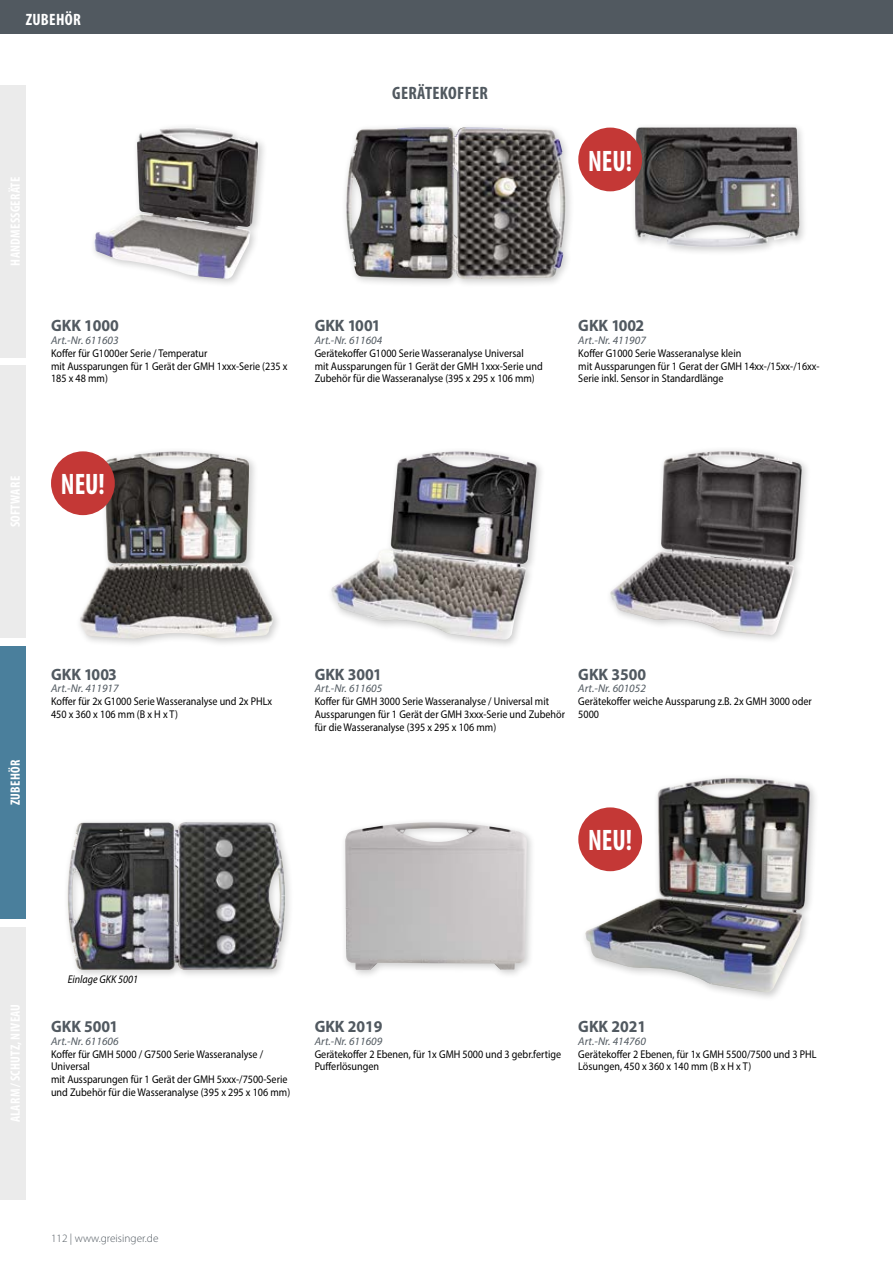
<style>
.page{position:relative;width:893px;height:1263px;background:#fff}
.page>*{position:absolute;margin:0;border:0;box-sizing:border-box;transform-origin:0 0}
.t1{font:700 condensed 29.7px "Myriad Pro";color:#fff;scale:.9 1}
.t2{font:700 condensed 18px "Myriad Pro";letter-spacing:.02em;color:#515960}
.t3{font:700 16.5px "Myriad Pro";color:#515960;scale:.95 1}
.t4{font:700 condensed 16.5px "Myriad Pro";letter-spacing:.02em;color:#fff}
.t5{font:700 condensed 13.5px "Myriad Pro";letter-spacing:.02em;color:#fff}
.t6{font:11.25px/12.8px "Myriad Pro";color:#000;scale:.9 1}
.t7{font:italic 11.25px "Myriad Pro";color:#515960}
.t8{font:300 11.25px "Myriad Pro";color:#515960}
.t9{font:italic 11.25px "Myriad Pro";color:#000;scale:.9 1}
</style>
<div class="page">
<div style="left:0;top:85px;width:26px;height:272px;background:#ebebeb"></div>
<div style="left:0;top:366px;width:26px;height:272px;background:#ebebeb"></div>
<div style="left:0;top:927px;width:26px;height:272px;background:#ebebeb"></div>
<div style="left:0;top:0;width:893px;height:34px;background:#515960"></div>
<div style="left:0;top:646px;width:26px;height:272px;background:#4a7f9c"></div>
<div style="left:89px;top:123px;width:179px;height:165px;background:#000;opacity:.2"></div>
<img style="left:94px;top:128px;width:165px;height:151px">
<div style="left:630px;top:123px;width:179px;height:133px;background:#000;opacity:.2"></div>
<img style="left:635px;top:128px;width:165px;height:119px">
<div style="left:341px;top:123px;width:234px;height:165px;background:#000;opacity:.2"></div>
<img style="left:346px;top:127px;width:221px;height:152px">
<div style="left:63px;top:817px;width:231px;height:162px;background:#000;opacity:.2"></div>
<img style="left:68px;top:822px;width:217px;height:148px">
<div style="left:75px;top:446px;width:207px;height:202px;background:#000;opacity:.2"></div>
<img style="left:80px;top:451px;width:193px;height:188px">
<div style="left:327px;top:446px;width:219px;height:203px;background:#000;opacity:.2"></div>
<img style="left:331px;top:451px;width:206px;height:189px">
<div style="left:606px;top:446px;width:205px;height:198px;background:#000;opacity:.2"></div>
<img style="left:610px;top:451px;width:192px;height:184px">
<div style="left:340px;top:817px;width:196px;height:162px;background:#000;opacity:.2"></div>
<img style="left:345px;top:822px;width:182px;height:148px">
<div style="left:581px;top:773px;width:238px;height:228px;background:#000;opacity:.2"></div>
<img style="left:585px;top:778px;width:225px;height:215px">
<div style="left:578px;top:807px;width:64px;height:64px;background:#c43836;border-radius:50%"></div>
<div style="left:578px;top:128px;width:64px;height:63px;background:#c43836;border-radius:50%"></div>
<div style="left:51px;top:451px;width:64px;height:64px;background:#c43836;border-radius:50%"></div>
<h3 class="t4" style="left:26px;top:9px;width:57px">ZUBEHÖR</h3>
<h2 class="t2" style="left:392px;top:81px;width:97px">GERÄTEKOFFER</h2>
<h1 class="t1" style="left:588px;top:142px;width:50px">NEU!</h1>
<h3 class="t3" style="left:51px;top:315px;width:73px">GKK 1000</h3>
<p class="t7" style="left:51px;top:333px;width:69px">Art.-Nr. 611603</p>
<p class="t6" style="left:51px;top:346px;width:264px">Koffer für G1000er Serie / Temperatur<br>mit Aussparungen für 1 Gerät der GMH 1xxx-Serie (235 x<br>185 x 48 mm)</p>
<h3 class="t3" style="left:315px;top:315px;width:71px">GKK 1001</h3>
<p class="t7" style="left:315px;top:333px;width:69px">Art.-Nr. 611604</p>
<p class="t6" style="left:315px;top:346px;width:255px">Gerätekoffer G1000 Serie Wasseranalyse Universal<br>mit Aussparungen für 1 Gerät der GMH 1xxx-Serie und<br>Zubehör für die Wasseranalyse (395 x 295 x 106 mm)</p>
<h1 class="t1" style="left:61px;top:466px;width:50px">NEU!</h1>
<h3 class="t3" style="left:578px;top:315px;width:71px">GKK 1002</h3>
<p class="t7" style="left:578px;top:333px;width:69px">Art.-Nr. 411907</p>
<p class="t6" style="left:578px;top:346px;width:270px">Koffer G1000 Serie Wasseranalyse klein<br>mit Aussparungen für 1 Gerat der GMH 14xx-/15xx-/16xx-<br>Serie inkl. Sensor in Standardlänge</p>
<p class="t5" style="left:7px;top:805px;width:47px;rotate:-90deg">ZUBEHÖR</p>
<h3 class="t3" style="left:51px;top:663px;width:71px">GKK 1003</h3>
<p class="t7" style="left:51px;top:682px;width:69px">Art.-Nr. 411917</p>
<p class="t6" style="left:51px;top:695px;width:247px">Koffer für 2x G1000 Serie Wasseranalyse und 2x PHLx<br>450 x 360 x 106 mm (B x H x T)</p>
<h3 class="t3" style="left:315px;top:663px;width:72px">GKK 3001</h3>
<p class="t7" style="left:315px;top:682px;width:69px">Art.-Nr. 611605</p>
<p class="t6" style="left:315px;top:695px;width:280px">Koffer für GMH 3000 Serie Wasseranalyse / Universal mit<br>Aussparungen für 1 Gerät der GMH 3xxx-Serie und Zubehör für die Wasseranalyse (395 x 295 x 106 mm)</p>
<h3 class="t3" style="left:578px;top:663px;width:73px">GKK 3500</h3>
<p class="t7" style="left:578px;top:682px;width:69px">Art.-Nr. 601052</p>
<p class="t6" style="left:578px;top:695px;width:261px">Gerätekoffer weiche Aussparung z.B. 2x GMH 3000 oder<br>5000</p>
<h1 class="t1" style="left:588px;top:822px;width:50px">NEU!</h1>
<p class="t9" style="left:68px;top:972px;width:80px">Einlage GKK 5001</p>
<h3 class="t3" style="left:51px;top:1016px;width:72px">GKK 5001</h3>
<p class="t7" style="left:51px;top:1034px;width:69px">Art.-Nr. 611606</p>
<p class="t6" style="left:51px;top:1047px;width:267px">Koffer für GMH 5000 / G7500 Serie Wasseranalyse / Universal<br>mit Aussparungen für 1 Gerät der GMH 5xxx-/7500-Serie und Zubehör für die Wasseranalyse (395 x 295 x 106 mm)</p>
<h3 class="t3" style="left:315px;top:1016px;width:73px">GKK 2019</h3>
<p class="t7" style="left:315px;top:1034px;width:69px">Art.-Nr. 611609</p>
<p class="t6" style="left:315px;top:1047px;width:275px">Gerätekoffer 2 Ebenen, für 1x GMH 5000 und 3 gebr.fertige<br>Pufferlösungen</p>
<h3 class="t3" style="left:578px;top:1016px;width:73px">GKK 2021</h3>
<p class="t7" style="left:578px;top:1034px;width:69px">Art.-Nr. 414760</p>
<p class="t6" style="left:578px;top:1047px;width:266px">Gerätekoffer 2 Ebenen, für 1x GMH 5500/7500 und 3 PHL<br>Lösungen, 450 x 360 x 140 mm (B x H x T)</p>
<p class="t8" style="left:51px;top:1231px;width:109px">112 | www.greisinger.de</p>
</div>
